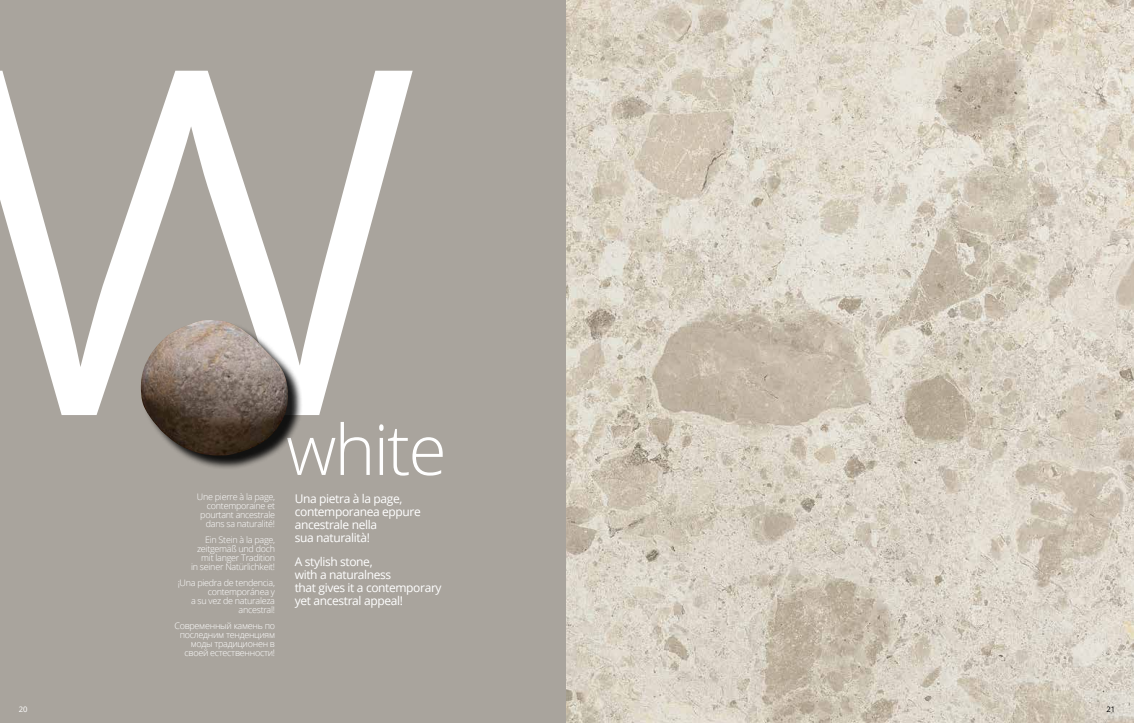
<style>
.page{position:relative;width:1134px;height:723px;background:#fff}
.page>*{position:absolute;margin:0;border:0;box-sizing:border-box;transform-origin:0 0}
.t1{font:300 69.8px "Open Sans";letter-spacing:-.03em;color:#fff}
.t2{font:12px/13px "Open Sans";letter-spacing:-.03em;color:#fff}
.t3{font:300 9px/9px "Open Sans";letter-spacing:-.03em;color:#fff;text-align:right}
.t4{font:7.7px "Open Sans";color:#fff}
.t5{font:7.7px "Open Sans";color:#000}
</style>
<div class="page">
<div style="left:0;top:0;width:567px;height:723px;background:#a9a49d"></div>
<svg style="left:0;top:70px;width:413px;height:345px"></svg>
<img style="left:567px;top:0;width:567px;height:723px">
<div style="left:143px;top:322px;width:159px;height:148px;background:#000;opacity:.9"></div>
<img style="left:141px;top:320px;width:147px;height:135px">
<p class="t3" style="left:197px;top:492px;width:80px">Une pierre à la page, contemporaine et pourtant ancestrale dans sa naturalité!</p>
<p class="t3" style="left:191px;top:535px;width:85px">Ein Stein à la page, zeitgemäß und doch mit langer Tradition<br>in seiner Natürlichkeit!</p>
<p class="t3" style="left:178px;top:578px;width:99px">¡Una piedra de tendencia, contemporánea y<br>a su vez de naturaleza ancestral!</p>
<p class="t3" style="left:174px;top:620px;width:102px">Современный камень по последним тенденциям моды традиционен в своей естественности!</p>
<h1 class="t1" style="left:286px;top:402px;width:162px">white</h1>
<h2 class="t2" style="left:295px;top:492px;width:128px">Una pietra à la page, contemporanea eppure ancestrale nella<br>sua naturalità!</h2>
<h2 class="t2" style="left:295px;top:555px;width:148px">A stylish stone,<br>with a naturalness<br>that gives it a contemporary yet ancestral appeal!</h2>
<p class="t4" style="left:19px;top:704px;width:10px">20</p>
<p class="t5" style="left:1106px;top:704px;width:10px">21</p>
</div>
